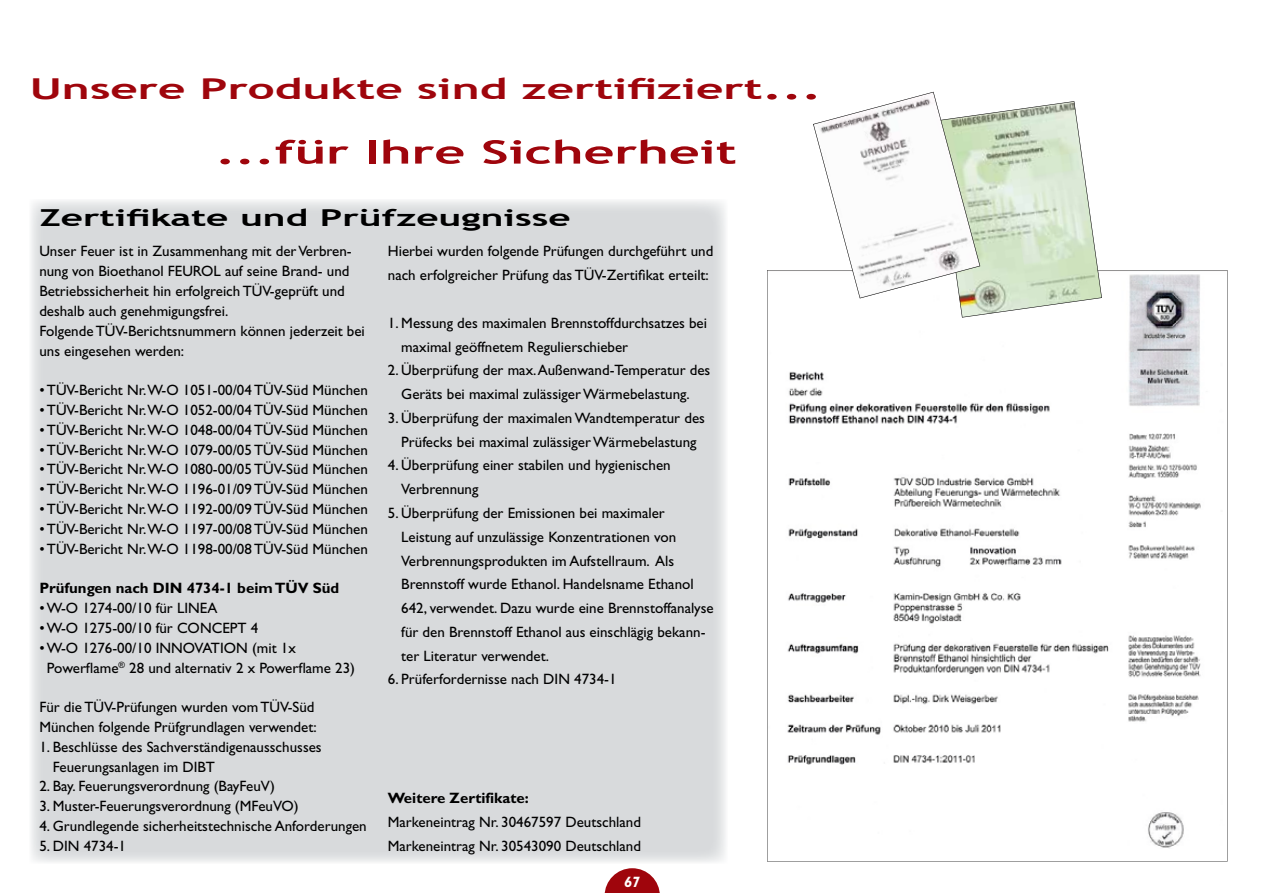
<style>
.page{position:relative;width:1263px;height:893px;background:#fff}
.page>*{position:absolute;margin:0;border:0;box-sizing:border-box;transform-origin:0 0}
.t1{font:700 32.4px "Trebuchet MS";color:#9f050c;scale:1.65 1}
.t2{font:700 28.8px "Trebuchet MS";color:#9f050c;scale:1.65 1}
.t3{font:700 23.4px "Trebuchet MS";color:#000;scale:1.65 1}
.t4{font:15px/23.9px "Gill Sans";color:#000}
.t5{font:700 15px "Gill Sans";color:#000}
.t6{font:italic 700 15px "Gill Sans";color:#fff}
.s1{font-size:32.4px}
</style>
<div class="page">
<svg style="left:605px;top:868px;width:55px;height:25px"></svg>
<svg style="left:767px;top:270px;width:460px;height:592px"></svg>
<svg style="left:813px;top:92px;width:289px;height:226px"></svg>
<h2 class="t2" style="left:30px;top:71px;width:481px">Unsere Produkte sind zertifiziert<span class="s1">...</span></h2>
<h1 class="t1" style="left:216px;top:132px;width:317px">...für Ihre Sicherheit</h1>
<h3 class="t3" style="left:39px;top:203px;width:323px">Zertifikate und Prüfzeugnisse</h3>
<p class="t4" style="left:39px;top:241px;width:327px;line-height:19.8px">Unser Feuer ist in Zusammenhang mit der Verbren&shy;nung von Bioethanol FEUROL auf seine Brand- und Betriebssicherheit hin erfolgreich TÜV-geprüft und deshalb auch genehmigungsfrei.<br>Folgende TÜV-Berichtsnummern können jederzeit bei uns eingesehen werden:</p>
<p class="t4" style="left:39px;top:378px;width:330px">• TÜV-Bericht Nr.W-O 1051-00/04 TÜV-Süd München</p>
<p class="t4" style="left:39px;top:398px;width:330px">• TÜV-Bericht Nr.W-O 1052-00/04 TÜV-Süd München</p>
<p class="t4" style="left:39px;top:418px;width:330px">• TÜV-Bericht Nr.W-O 1048-00/04 TÜV-Süd München</p>
<p class="t4" style="left:39px;top:438px;width:330px">• TÜV-Bericht Nr.W-O 1079-00/05 TÜV-Süd München</p>
<p class="t4" style="left:39px;top:457px;width:330px">• TÜV-Bericht Nr.W-O 1080-00/05 TÜV-Süd München</p>
<p class="t4" style="left:39px;top:477px;width:330px">• TÜV-Bericht Nr.W-O 1196-01/09 TÜV-Süd München</p>
<p class="t4" style="left:39px;top:497px;width:330px">• TÜV-Bericht Nr.W-O 1192-00/09 TÜV-Süd München</p>
<p class="t4" style="left:39px;top:517px;width:330px">• TÜV-Bericht Nr.W-O 1197-00/08 TÜV-Süd München</p>
<p class="t4" style="left:39px;top:537px;width:330px">• TÜV-Bericht Nr.W-O 1198-00/08 TÜV-Süd München</p>
<p class="t5" style="left:39px;top:579px;width:301px">Prüfungen nach DIN 4734-1 beim TÜV Süd</p>
<p class="t4" style="left:39px;top:596px;width:180px">• W-O 1274-00/10 für LINEA</p>
<p class="t4" style="left:39px;top:616px;width:220px">• W-O 1275-00/10 für CONCEPT 4</p>
<p class="t4" style="left:47px;top:638px;width:310px;line-height:19.8px;text-indent:-8px">• W-O 1276-00/10 INNOVATION (mit 1x<br>Powerflame<sup>®</sup> 28 und alternativ 2 x Powerflame 23)</p>
<p class="t4" style="left:39px;top:697px;width:279px;line-height:19.8px">Für die TÜV-Prüfungen wurden vom TÜV-Süd<br>München folgende Prüfgrundlagen verwendet:</p>
<p class="t4" style="left:53px;top:737px;width:270px;line-height:19.8px;text-indent:-13px">1. Beschlüsse des Sachverständigenausschusses<br>Feuerungsanlagen im DIBT</p>
<p class="t4" style="left:39px;top:774px;width:237px">2. Bay. Feuerungsverordnung (BayFeuV)</p>
<p class="t4" style="left:39px;top:794px;width:261px">3. Muster-Feuerungsverordnung (MFeuVO)</p>
<p class="t4" style="left:39px;top:814px;width:329px">4. Grundlegende sicherheitstechnische Anforderungen</p>
<p class="t4" style="left:39px;top:834px;width:88px">5. DIN 4734-1</p>
<p class="t4" style="left:388px;top:239px;width:327px">Hierbei wurden folgende Prüfungen durchgeführt und nach erfolgreicher Prüfung das TÜV-Zertifikat erteilt:</p>
<p class="t4" style="left:401px;top:311px;width:307px;text-indent:-13px">1. Messung des maximalen Brennstoffdurchsatzes bei maximal geöffnetem Regulierschieber</p>
<p class="t4" style="left:388px;top:358px;width:324px;text-align:center">2. Überprüfung der max. Außenwand-Temperatur des<br>Geräts bei maximal zulässiger Wärmebelastung.</p>
<p class="t4" style="left:388px;top:406px;width:319px;text-align:center">3. Überprüfung der maximalen Wandtemperatur des<br>Prüfecks bei maximal zulässiger Wärmebelastung</p>
<p class="t4" style="left:401px;top:453px;width:271px;text-indent:-13px">4. Überprüfung einer stabilen und hygienischen<br>Verbrennung</p>
<p class="t4" style="left:401px;top:501px;width:314px;text-indent:-13px">5. Überprüfung der Emissionen bei maximaler Leistung auf unzulässige Konzentrationen von Verbrennungsprodukten im Aufstellraum. Als Brennstoff wurde Ethanol. Handelsname Ethanol 642, verwendet. Dazu wurde eine Brennstoffanalyse für den Brennstoff Ethanol aus einschlägig bekann&shy;ter Literatur verwendet.</p>
<p class="t4" style="left:388px;top:667px;width:230px">6. Prüferfordernisse nach DIN 4734-1</p>
<p class="t5" style="left:388px;top:789px;width:142px">Weitere Zertifikate:</p>
<p class="t4" style="left:388px;top:810px;width:255px">Markeneintrag Nr. 30467597 Deutschland<br>Markeneintrag Nr. 30543090 Deutschland</p>
<p class="t6" style="left:624px;top:873px;width:17px">67</p>
</div>
